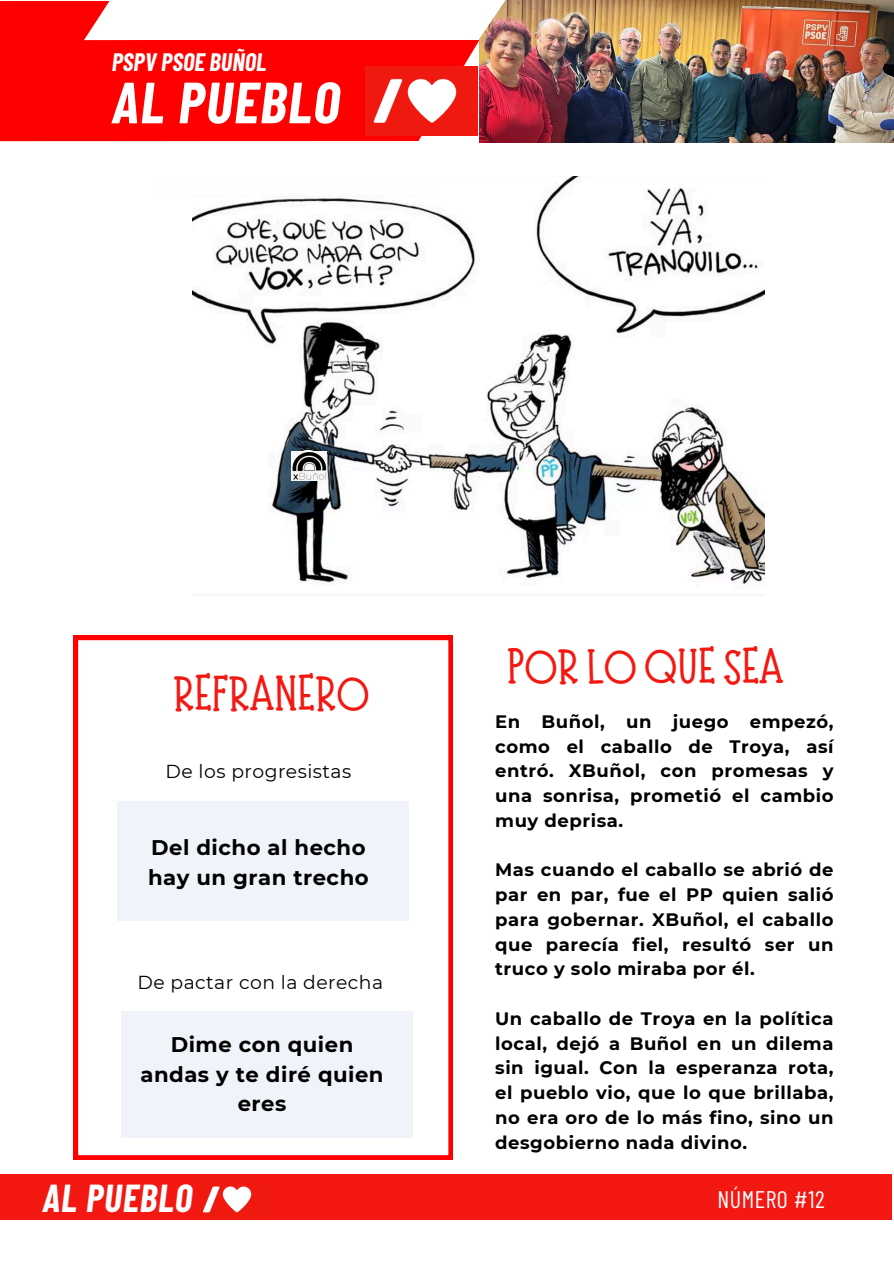
<style>
.page{position:relative;width:894px;height:1264px;background:#fff}
.page>*{position:absolute;margin:0;border:0;box-sizing:border-box;transform-origin:0 0}
.t1{font:italic 700 58.05px "Barlow Condensed";letter-spacing:.025em;color:#fff}
.t2{font:700 46.05px "Moonlight";color:#f31912}
.t3{font:italic 700 38.1px "Barlow Condensed";letter-spacing:.025em;color:#fff}
.t4{font:italic 700 24.75px "Barlow Condensed";color:#fff}
.t5{font:24px "Barlow Condensed";letter-spacing:.02em;color:#fff}
.t6{font:700 21.15px/29.2px "Montserrat";letter-spacing:.025em;color:#000}
.t7{font:18.75px "Montserrat";letter-spacing:.025em;color:#000}
.t8{font:700 18px/24.8px "Montserrat";letter-spacing:.03em;color:#000;text-align:justify}
</style>
<div class="page">
<img style="left:479px;top:0;width:414px;height:142px">
<img style="left:479px;top:0;width:95px;height:132px">
<div style="left:0;top:40px;width:479px;height:102px;background:#f00"></div>
<div style="left:0;top:1px;width:109px;height:100px;background:#f00"></div>
<img style="left:365px;top:66px;width:112px;height:70px">
<svg style="left:74px;top:635px;width:378px;height:524px"></svg>
<div style="left:117px;top:801px;width:291px;height:119px;background:#f0f3f9"></div>
<div style="left:121px;top:1010px;width:291px;height:127px;background:#f0f3f9"></div>
<div style="left:0;top:1174px;width:891px;height:45px;background:#f31912"></div>
<img style="left:202px;top:1186px;width:50px;height:27px">
<img style="left:193px;top:176px;width:571px;height:408px">
<div style="left:155px;top:176px;width:284px;height:19px;background:#fefefe"></div>
<svg style="left:292px;top:448px;width:31px;height:3px"></svg>
<img style="left:292px;top:451px;width:34px;height:29px">
<h6 class="t4" style="left:112px;top:46px;width:156px">PSPV PSOE BUÑOL</h6>
<p class="t1" style="left:112px;top:65px;width:229px">AL PUEBLO</p>
<h6 class="t2" style="left:173px;top:667px;width:198px">REFRANERO</h6>
<p class="t7" style="left:165px;top:759px;width:187px">De los progresistas</p>
<h2 class="t6" style="left:148px;top:833px;width:222px">Del dicho al hecho hay un gran trecho</h2>
<p class="t7" style="left:137px;top:970px;width:247px">De pactar con la derecha</p>
<p class="t6" style="left:140px;top:1030px;width:244px;text-align:center">Dime con quien andas y te diré quien eres</p>
<h5 class="t2" style="left:506px;top:639px;width:278px">POR LO QUE SEA</h5>
<p class="t8" style="left:495px;top:709px;width:340px">En Buñol, un juego empezó, como el caballo de Troya, así entró. XBuñol, con promesas y una sonrisa, prometió el cambio muy deprisa.</p>
<h2 class="t8" style="left:495px;top:857px;width:340px">Mas cuando el caballo se abrió de par en par, fue el PP quien salió para gobernar. XBuñol, el caballo que parecía fiel, resultó ser un truco y solo miraba por él.</h2>
<p class="t8" style="left:495px;top:1006px;width:340px">Un caballo de Troya en la política local, dejó a Buñol en un dilema sin igual. Con la esperanza rota, el pueblo vio, que lo que brillaba, no era oro de lo más fino, sino un desgobierno nada divino.</p>
<h3 class="t3" style="left:42px;top:1173px;width:151px">AL PUEBLO</h3>
<p class="t5" style="left:717px;top:1183px;width:109px">NÚMERO #12</p>
</div>
